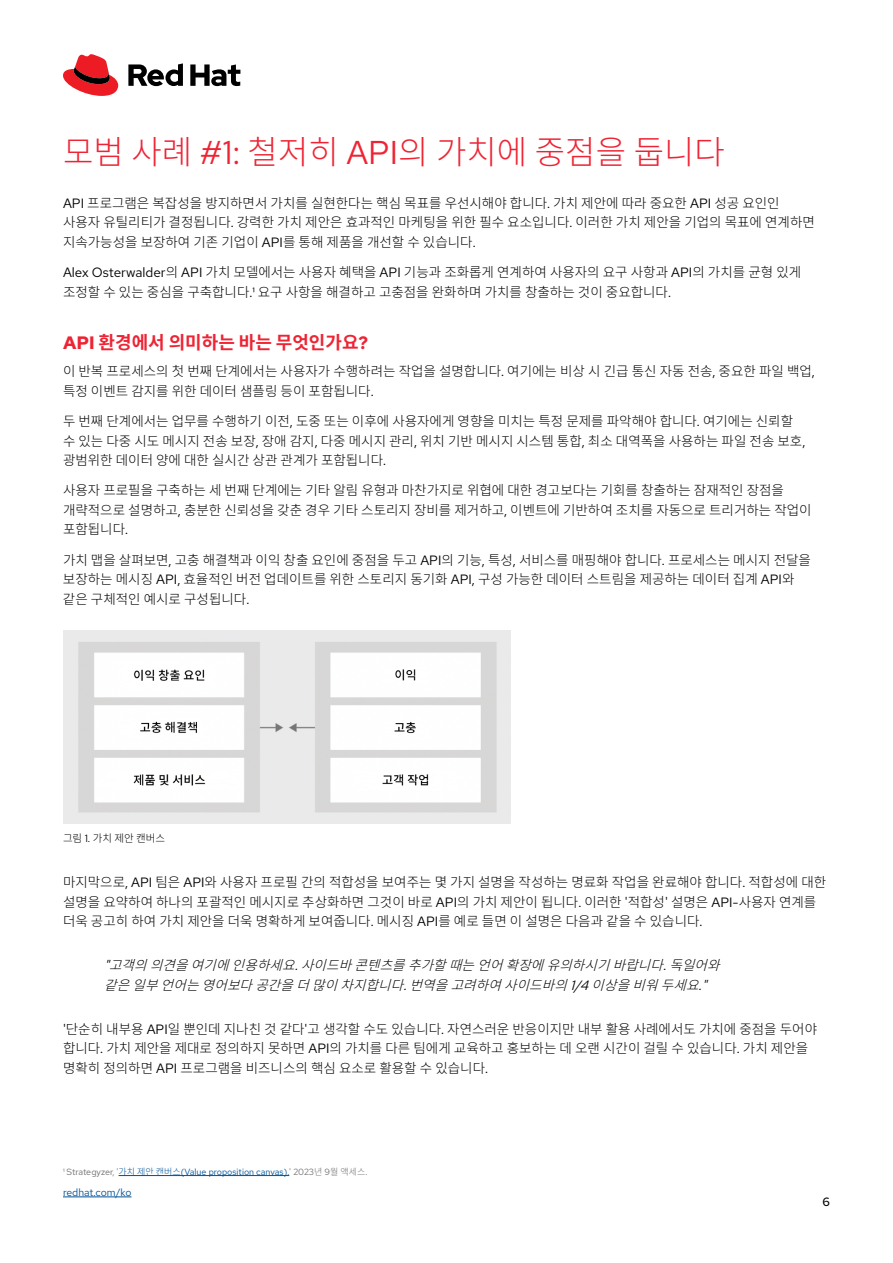
<style>
.page{position:relative;width:893px;height:1263px;background:#fff}
.page>*{position:absolute;margin:0;border:0;box-sizing:border-box;transform-origin:0 0}
.t1{font:300 33px "Noto Sans KR";color:#ee2434}
.t2{font:700 18px "Noto Sans KR";color:#ee2434}
.t3{font:300 13.5px/19.5px "Noto Sans KR";color:#000}
.t4{font:italic 300 13.5px/19.5px "Noto Sans KR";color:#000}
.t5{font:300 12px "Red Hat Display";color:#000}
.t6{font:10.5px "Red Hat Text";letter-spacing:-.005em;color:#005398}
.t7{font:300 10.5px "Noto Sans KR";color:#000}
.t8{font:9px "Red Hat Text";color:#005398}
.s1{font-family:"Red Hat Text";font-weight:400}
.s2{font-family:"Red Hat Text"}
.s3{color:#6d6e71}
.s4{font-family:"Noto Sans KR";font-weight:300}
.s5{font-family:"Noto Sans KR";font-weight:300;color:#6d6e71}
</style>
<div class="page">
<hr style="left:119px;top:1175px;width:170px;height:1px;background:#005398">
<hr style="left:63px;top:1196px;width:68px;height:1px;background:#005398">
<img style="left:63px;top:631px;width:447px;height:193px">
<svg style="left:63px;top:54px;width:55px;height:42px"></svg>
<svg style="left:128px;top:63px;width:112px;height:23px"></svg>
<h1 class="t1" style="left:63px;top:133px;width:663px">모범 사례 <span class="s1">#1:</span> 철저히 <span class="s1">API</span>의 가치에 중점을 둡니다</h1>
<p class="t3" style="left:63px;top:193px;width:753px"><span class="s1">API</span> 프로그램은 복잡성을 방지하면서 가치를 실현한다는 핵심 목표를 우선시해야 합니다<span class="s1">.</span> 가치 제안에 따라 중요한 <span class="s1">API</span> 성공 요인인 사용자 유틸리티가 결정됩니다<span class="s1">.</span> 강력한 가치 제안은 효과적인 마케팅을 위한 필수 요소입니다<span class="s1">.</span> 이러한 가치 제안을 기업의 목표에 연계하면 지속가능성을 보장하여 기존 기업이 <span class="s1">API</span>를 통해 제품을 개선할 수 있습니다<span class="s1">.</span></p>
<p class="t3" style="left:63px;top:263px;width:740px"><span class="s1">Alex Osterwalder</span>의 <span class="s1">API</span> 가치 모델에서는 사용자 혜택을 <span class="s1">API</span> 기능과 조화롭게 연계하여 사용자의 요구 사항과 <span class="s1">API</span>의 가치를 균형 있게 조정할 수 있는 중심을 구축합니다<span class="s1">.¹</span> 요구 사항을 해결하고 고충점을 완화하며 가치를 창출하는 것이 중요합니다<span class="s1">.</span></p>
<h2 class="t2" style="left:63px;top:332px;width:307px"><span class="s2">API</span> 환경에서 의미하는 바는 무엇인가요<span class="s2">?</span></h2>
<p class="t3" style="left:63px;top:362px;width:753px">이 반복 프로세스의 첫 번째 단계에서는 사용자가 수행하려는 작업을 설명합니다<span class="s1">.</span> 여기에는 비상 시 긴급 통신 자동 전송<span class="s1">,</span> 중요한 파일 백업<span class="s1">, </span>특정 이벤트 감지를 위한 데이터 샘플링 등이 포함됩니다<span class="s1">.</span></p>
<p class="t3" style="left:63px;top:412px;width:744px">두 번째 단계에서는 업무를 수행하기 이전<span class="s1">,</span> 도중 또는 이후에 사용자에게 영향을 미치는 특정 문제를 파악해야 합니다<span class="s1">.</span> 여기에는 신뢰할 수 있는 다중 시도 메시지 전송 보장<span class="s1">,</span> 장애 감지<span class="s1">,</span> 다중 메시지 관리<span class="s1">,</span> 위치 기반 메시지 시스템 통합<span class="s1">,</span> 최소 대역폭을 사용하는 파일 전송 보호<span class="s1">, </span>광범위한 데이터 양에 대한 실시간 상관 관계가 포함됩니다<span class="s1">.</span></p>
<p class="t3" style="left:63px;top:481px;width:750px">사용자 프로필을 구축하는 세 번째 단계에는 기타 알림 유형과 마찬가지로 위협에 대한 경고보다는 기회를 창출하는 잠재적인 장점을 개략적으로 설명하고<span class="s1">,</span> 충분한 신뢰성을 갖춘 경우 기타 스토리지 장비를 제거하고<span class="s1">,</span> 이벤트에 기반하여 조치를 자동으로 트리거하는 작업이 포함됩니다<span class="s1">.</span></p>
<p class="t3" style="left:63px;top:550px;width:749px">가치 맵을 살펴보면<span class="s1">,</span> 고충 해결책과 이익 창출 요인에 중점을 두고 <span class="s1">API</span>의 기능<span class="s1">,</span> 특성<span class="s1">,</span> 서비스를 매핑해야 합니다<span class="s1">.</span> 프로세스는 메시지 전달을 보장하는 메시징 <span class="s1">API,</span> 효율적인 버전 업데이트를 위한 스토리지 동기화 <span class="s1">API,</span> 구성 가능한 데이터 스트림을 제공하는 데이터 집계 <span class="s1">API</span>와 같은 구체적인 예시로 구성됩니다<span class="s1">.</span></p>
<p class="t7" style="left:63px;top:832px;width:104px">그림 <span class="s1">1.</span> 가치 제안 캔버스</p>
<p class="t3" style="left:63px;top:873px;width:765px">마지막으로<span class="s1">, API</span> 팀은 <span class="s1">API</span>와 사용자 프로필 간의 적합성을 보여주는 몇 가지 설명을 작성하는 명료화 작업을 완료해야 합니다<span class="s1">.</span> 적합성에 대한 설명을 요약하여 하나의 포괄적인 메시지로 추상화하면 그것이 바로 <span class="s1">API</span>의 가치 제안이 됩니다<span class="s1">.</span> 이러한 <span class="s1">'</span>적합성<span class="s1">'</span> 설명은 <span class="s1">API-</span>사용자 연계를 더욱 공고히 하여 가치 제안을 더욱 명확하게 보여줍니다<span class="s1">.</span> 메시징 <span class="s1">API</span>를 예로 들면 이 설명은 다음과 같을 수 있습니다<span class="s1">.</span></p>
<p class="t4" style="left:104px;top:956px;width:627px"><span class="s1">"</span>고객의 의견을 여기에 인용하세요<span class="s1">.</span>사이드바 콘텐츠를 추가할 때는 언어 확장에 유의하시기 바랍니다<span class="s1">.</span>독일어와 같은 일부 언어는 영어보다 공간을 더 많이 차지합니다<span class="s1">.</span>번역을 고려하여 사이드바의<span class="s1">1/4</span> 이상을 비워 두세요<span class="s1">. "</span></p>
<p class="t3" style="left:63px;top:1019px;width:756px"><span class="s1">'</span>단순히 내부용 <span class="s1">API</span>일 뿐인데 지나친 것 같다<span class="s1">'</span>고 생각할 수도 있습니다<span class="s1">.</span> 자연스러운 반응이지만 내부 활용 사례에서도 가치에 중점을 두어야 합니다<span class="s1">.</span> 가치 제안을 제대로 정의하지 못하면 <span class="s1">API</span>의 가치를 다른 팀에게 교육하고 홍보하는 데 오랜 시간이 걸릴 수 있습니다<span class="s1">.</span> 가치 제안을 명확히 정의하면 <span class="s1">API</span> 프로그램을 비즈니스의 핵심 요소로 활용할 수 있습니다<span class="s1">.</span></p>
<p class="t8" style="left:63px;top:1165px;width:306px"><span class="s3">¹ Strategyzer, '</span><span class="s4">가치 제안 캔버스</span>(Value proposition canvas).<span class="s3">' 2023</span><span class="s5">년</span> <span class="s3">9</span><span class="s5">월 액세스</span><span class="s3">.</span></p>
<p class="t6" style="left:63px;top:1185px;width:70px">redhat.com/ko</p>
<p class="t5" style="left:822px;top:1194px;width:9px">6</p>
</div>
